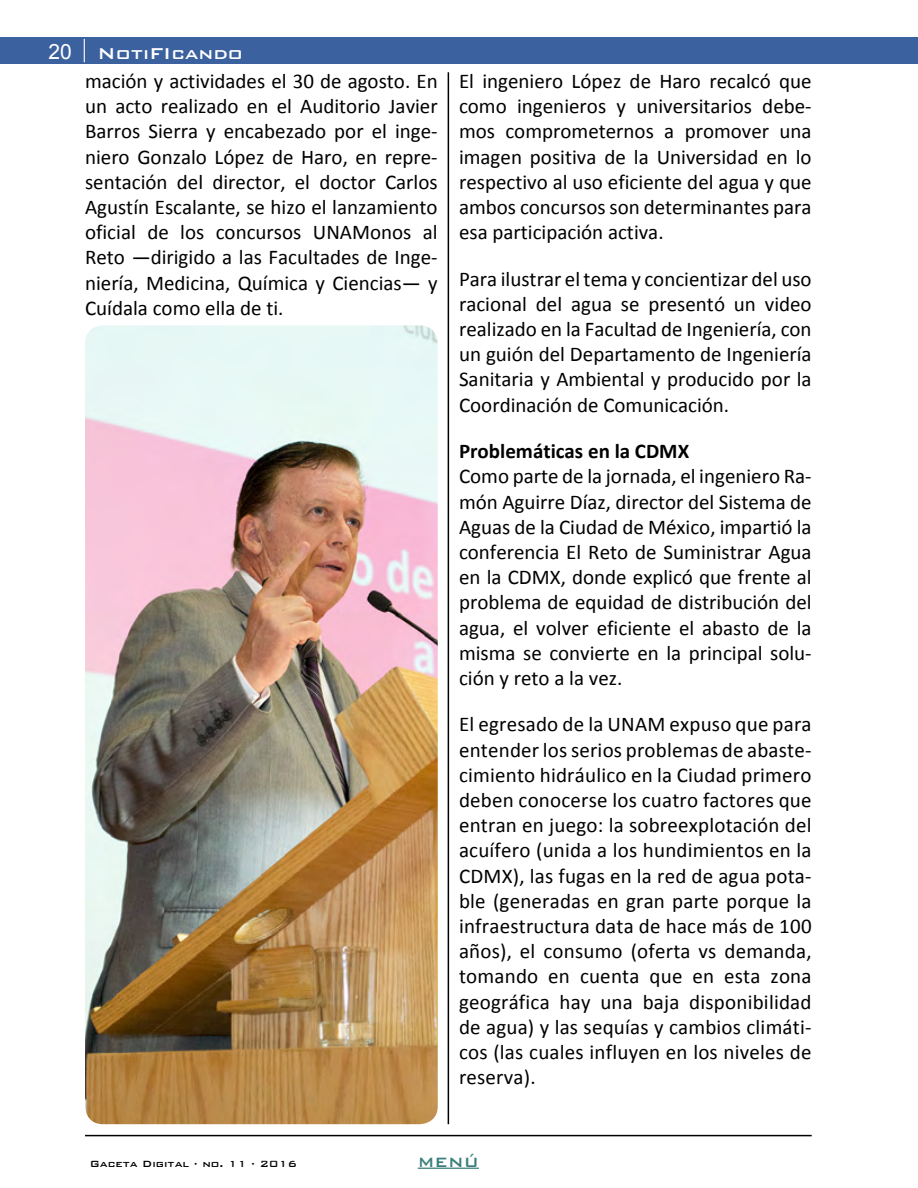
<style>
.page{position:relative;width:918px;height:1188px;background:#fff}
.page>*{position:absolute;margin:0;border:0;box-sizing:border-box;transform-origin:0 0}
.t1{font:21px/25.2px "Calibri";color:#000;text-align:justify}
.t2{font:700 21px "Calibri";color:#000}
.t3{font:500 21px "Bank Gothic BT";color:#fff}
.t4{font:500 18px "Bank Gothic BT";color:#3b7f7a}
.t5{font:500 12px "Bank Gothic BT";color:#000}
.s1{font-family:"Arial";font-weight:400}
</style>
<div class="page">
<hr style="left:85px;top:1135px;width:727px;height:1px;background:#000">
<div style="left:0;top:37px;width:918px;height:27px;background:#3b619f"></div>
<svg style="left:84px;top:39px;width:1px;height:23px"></svg>
<img style="left:85px;top:325px;width:353px;height:799px">
<hr style="left:448px;top:72px;width:1px;height:1052px;background:#000">
<hr style="left:418px;top:1168px;width:61px;height:1px;background:#3b7f7a">
<p class="t3" style="left:49px;top:41px;width:196px"><span class="s1">20</span> NotiFIcando</p>
<p class="t1" style="left:85px;top:69px;width:354px">mación y actividades el 30 de agosto. En un acto realizado en el Auditorio Javier Barros Sierra y encabezado por el inge&shy;niero Gonzalo López de Haro, en repre&shy;sentación del director, el doctor Carlos Agustín Escalante, se hizo el lanzamiento oficial de los concursos UNAMonos al Reto ―dirigido a las Facultades de Inge&shy;niería, Medicina, Química y Ciencias― y Cuídala como ella de ti.</p>
<p class="t1" style="left:459px;top:69px;width:354px">El ingeniero López de Haro recalcó que como ingenieros y universitarios debe&shy;mos comprometernos a promover una imagen positiva de la Universidad en lo respectivo al uso eficiente del agua y que ambos concursos son determinantes para esa participación activa.</p>
<p class="t1" style="left:459px;top:266px;width:354px">Para ilustrar el tema y concientizar del uso racional del agua se presentó un video realizado en la Facultad de Ingeniería, con un guión del Departamento de Ingeniería Sanitaria y Ambiental y producido por la Coordinación de Comunicación.</p>
<p class="t2" style="left:459px;top:438px;width:232px">Problemáticas en la CDMX</p>
<p class="t1" style="left:459px;top:464px;width:354px">Como parte de la jornada, el ingeniero Ra&shy;món Aguirre Díaz, director del Sistema de Aguas de la Ciudad de México, impartió la conferencia El Reto de Suministrar Agua en la CDMX, donde explicó que frente al problema de equidad de distribución del agua, el volver eficiente el abasto de la misma se convierte en la principal solu&shy;ción y reto a la vez.</p>
<p class="t1" style="left:459px;top:712px;width:354px">El egresado de la UNAM expuso que para entender los serios problemas de abaste&shy;cimiento hidráulico en la Ciudad primero deben conocerse los cuatro factores que entran en juego: la sobreexplotación del acuífero (unida a los hundimientos en la CDMX), las fugas en la red de agua pota&shy;ble (generadas en gran parte porque la infraestructura data de hace más de 100 años), el consumo (oferta vs demanda, tomando en cuenta que en esta zona geográfica hay una baja disponibilidad de agua) y las sequías y cambios climáti&shy;cos (las cuales influyen en los niveles de reserva).</p>
<p class="t5" style="left:90px;top:1157px;width:209px">Gaceta Digital · no. 11 · 2016</p>
<p class="t4" style="left:418px;top:1152px;width:63px">MENÚ</p>
</div>
